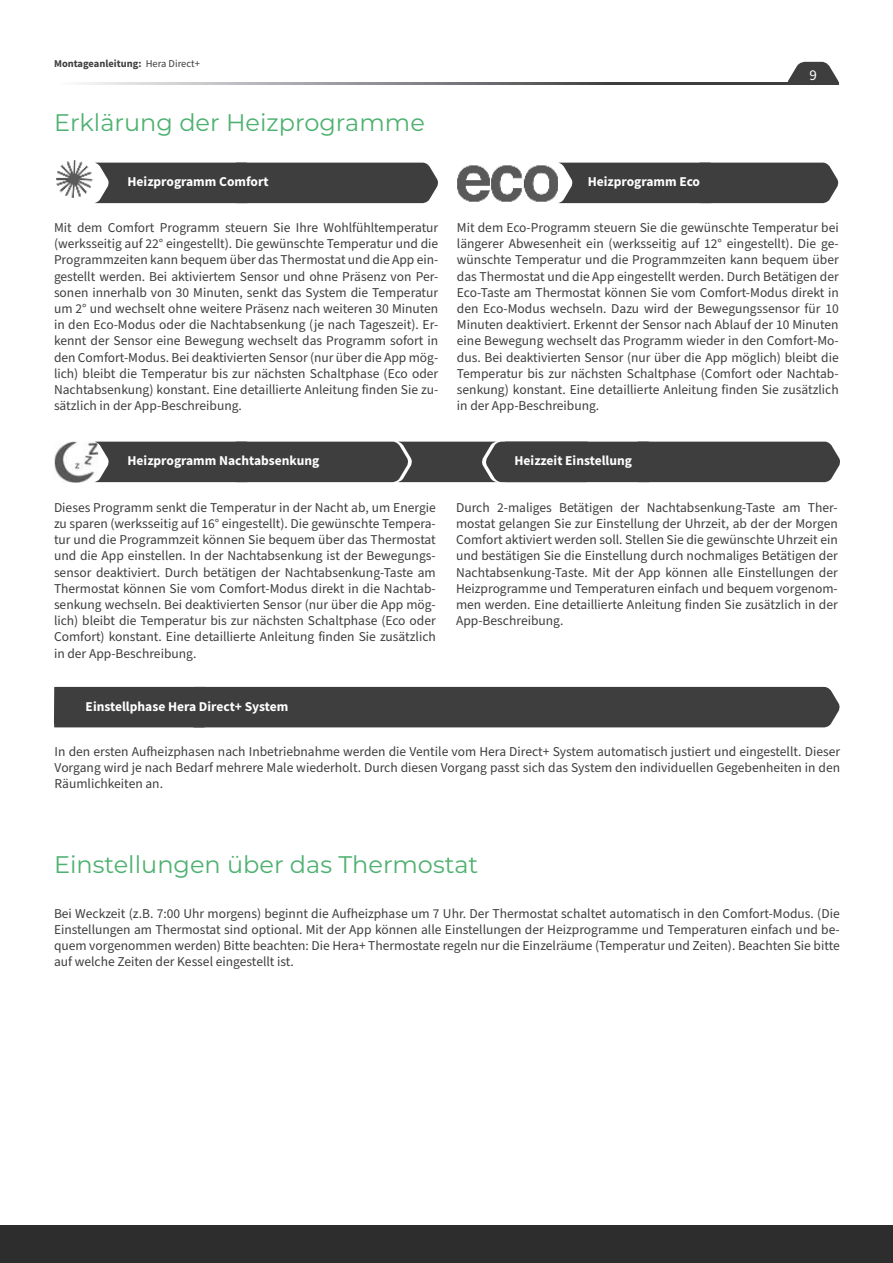
<style>
.page{position:relative;width:893px;height:1263px;background:#fff}
.page>*{position:absolute;margin:0;border:0;box-sizing:border-box;transform-origin:0 0}
.t1{font:24px "Montserrat";color:#4eb170}
.t2{font:15px "Source Sans Pro";color:#fff}
.t3{font:13.5px/16.2px "Source Sans Pro";color:#3e3e3f;text-align:justify}
.t4{font:700 13.5px "Source Sans Pro";color:#fff}
.t5{font:700 10.5px "Source Sans Pro";color:#3e3e3f}
.s1{font-weight:400}
</style>
<div class="page">
<svg style="left:787px;top:62px;width:52px;height:21px"></svg>
<div style="left:0;top:1225px;width:893px;height:38px;background:#2e2d2e"></div>
<img style="left:56px;top:160px;width:37px;height:38px">
<div style="left:95px;top:163px;width:343px;height:40px;background:#3e3e3f"></div>
<img style="left:457px;top:165px;width:101px;height:37px">
<div style="left:558px;top:163px;width:280px;height:40px;background:#3e3e3f"></div>
<img style="left:54px;top:442px;width:41px;height:40px">
<div style="left:95px;top:442px;width:745px;height:40px;background:#3e3e3f"></div>
<div style="left:54px;top:687px;width:785px;height:40px;background:#3e3e3f"></div>
<p class="t5" style="left:54px;top:60px;width:147px">Montageanleitung: <span class="s1">Hera Direct+</span></p>
<h1 class="t1" style="left:54px;top:111px;width:372px">Erklärung der Heizprogramme</h1>
<p class="t4" style="left:128px;top:176px;width:143px">Heizprogramm Comfort</p>
<p class="t3" style="left:54px;top:220px;width:386px">Mit dem Comfort Programm steuern Sie Ihre Wohlfühltemperatur (werksseitig auf 22° eingestellt). Die gewünschte Temperatur und die Programmzeiten kann bequem über das Thermostat und die App ein&shy;gestellt werden. Bei aktiviertem Sensor und ohne Präsenz von Per&shy;sonen innerhalb von 30 Minuten, senkt das System die Temperatur um 2° und wechselt ohne weitere Präsenz nach weiteren 30 Minuten in den Eco-Modus oder die Nachtabsenkung (je nach Tageszeit). Er&shy;kennt der Sensor eine Bewegung wechselt das Programm sofort in den Comfort-Modus. Bei deaktivierten Sensor (nur über die App mög&shy;lich) bleibt die Temperatur bis zur nächsten Schaltphase (Eco oder Nachtabsenkung) konstant. Eine detaillierte Anleitung finden Sie zu&shy;sätzlich in der App-Beschreibung.</p>
<p class="t4" style="left:128px;top:455px;width:193px">Heizprogramm Nachtabsenkung</p>
<p class="t3" style="left:54px;top:500px;width:383px">Dieses Programm senkt die Temperatur in der Nacht ab, um Energie zu sparen (werksseitig auf 16° eingestellt). Die gewünschte Tempera&shy;tur und die Programmzeit können Sie bequem über das Thermostat und die App einstellen. In der Nachtabsenkung ist der Bewegungs&shy;sensor deaktiviert. Durch betätigen der Nachtabsenkung-Taste am Thermostat können Sie vom Comfort-Modus direkt in die Nachtab&shy;senkung wechseln. Bei deaktivierten Sensor (nur über die App mög&shy;lich) bleibt die Temperatur bis zur nächsten Schaltphase (Eco oder Comfort) konstant. Eine detaillierte Anleitung finden Sie zusätzlich in der App-Beschreibung.</p>
<p class="t4" style="left:86px;top:701px;width:204px">Einstellphase Hera Direct+ System</p>
<p class="t4" style="left:588px;top:176px;width:114px">Heizprogramm Eco</p>
<p class="t2" style="left:809px;top:67px;width:9px">9</p>
<p class="t3" style="left:457px;top:220px;width:383px">Mit dem Eco-Programm steuern Sie die gewünschte Temperatur bei längerer Abwesenheit ein (werksseitig auf 12° eingestellt). Die ge&shy;wünschte Temperatur und die Programmzeiten kann bequem über das Thermostat und die App eingestellt werden. Durch Betätigen der Eco-Taste am Thermostat können Sie vom Comfort-Modus direkt in den Eco-Modus wechseln. Dazu wird der Bewegungssensor für 10<br>Minuten deaktiviert. Erkennt der Sensor nach Ablauf der 10 Minuten eine Bewegung wechselt das Programm wieder in den Comfort-Mo&shy;dus. Bei deaktivierten Sensor (nur über die App möglich) bleibt die Temperatur bis zur nächsten Schaltphase (Comfort oder Nachtab&shy;senkung) konstant. Eine detaillierte Anleitung finden Sie zusätzlich in der App-Beschreibung.</p>
<p class="t4" style="left:515px;top:455px;width:119px">Heizzeit Einstellung</p>
<p class="t3" style="left:456px;top:500px;width:383px">Durch 2-maliges Betätigen der Nachtabsenkung-Taste am Ther&shy;mostat gelangen Sie zur Einstellung der Uhrzeit, ab der der Morgen Comfort aktiviert werden soll. Stellen Sie die gewünschte Uhrzeit ein und bestätigen Sie die Einstellung durch nochmaliges Betätigen der Nachtabsenkung-Taste. Mit der App können alle Einstellungen der Heizprogramme und Temperaturen einfach und bequem vorgenom&shy;men werden. Eine detaillierte Anleitung finden Sie zusätzlich in der App-Beschreibung.</p>
<p class="t3" style="left:55px;top:743px;width:787px">In den ersten Aufheizphasen nach Inbetriebnahme werden die Ventile vom Hera Direct+ System automatisch justiert und eingestellt. Dieser Vorgang wird je nach Bedarf mehrere Male wiederholt. Durch diesen Vorgang passt sich das System den individuellen Gegebenheiten in den Räumlichkeiten an.</p>
<h1 class="t1" style="left:54px;top:853px;width:426px">Einstellungen über das Thermostat</h1>
<p class="t3" style="left:54px;top:906px;width:787px">Bei Weckzeit (z.B. 7:00 Uhr morgens) beginnt die Aufheizphase um 7 Uhr. Der Thermostat schaltet automatisch in den Comfort-Modus. (Die Einstellungen am Thermostat sind optional. Mit der App können alle Einstellungen der Heizprogramme und Temperaturen einfach und be&shy;quem vorgenommen werden) Bitte beachten: Die Hera+ Thermostate regeln nur die Einzelräume (Temperatur und Zeiten). Beachten Sie bitte auf welche Zeiten der Kessel eingestellt ist.</p>
</div>
